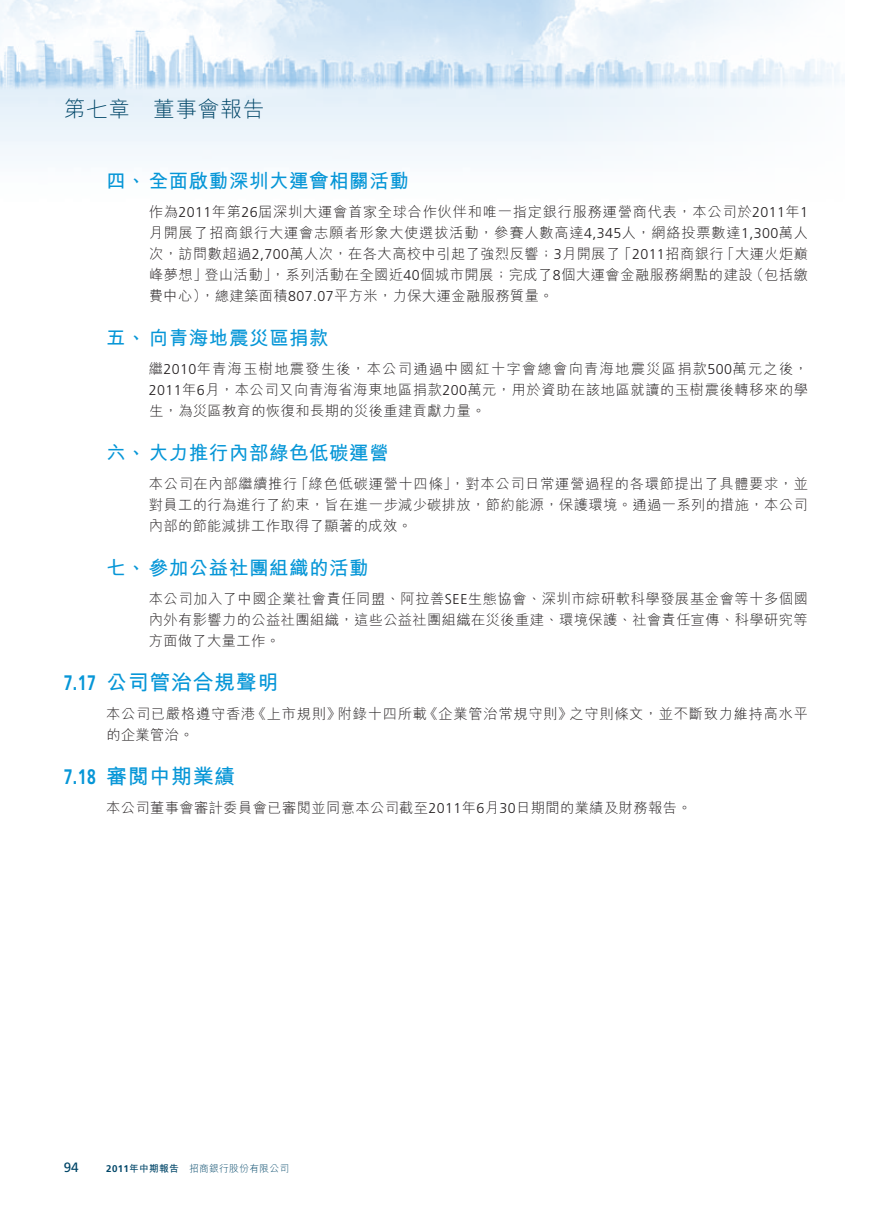
<style>
.page{position:relative;width:893px;height:1212px;background:#fff}
.page>*{position:absolute;margin:0;border:0;box-sizing:border-box;transform-origin:0 0}
.t1{font:300 21.75px "M Hei HK";letter-spacing:.03em;color:#004668}
.t2{font:700 21px "M Hei HK";letter-spacing:.03em;color:#0696d7}
.t3{font:700 19.5px "M Hei HK";letter-spacing:.03em;color:#0696d7}
.t4{font:300 14.25px/21px "M Hei HK";letter-spacing:.03em;color:#231f20;text-align:justify}
.t5{font:300 14.25px/21px "M Hei HK";letter-spacing:.05em;color:#231f20}
.t6{font:13.5px "Frutiger LT Std";color:#004668}
.t7{font:300 9.75px "M Hei HK";letter-spacing:.03em;color:#004668}
.s1{font-family:"Frutiger LT Std"}
.s2{font-family:"Frutiger LT Std";font-weight:700}
.s3{font-weight:700}
</style>
<div class="page">
<img style="left:0;top:0;width:845px;height:161px">
<h1 class="t1" style="left:64px;top:94px;width:202px">第七章　董事會報告</h1>
<h3 class="t3" style="left:106px;top:166px;width:304px">四、全面啟動深圳大運會相關活動</h3>
<p class="t4" style="left:149px;top:201px;width:661px">作為<span class="s1">2011</span>年第<span class="s1">26</span>屆深圳大運會首家全球合作伙伴和唯一指定銀行服務運營商代表，本公司於<span class="s1">2011</span>年<span class="s1">1</span>月開展了招商銀行大運會志願者形象大使選拔活動，參賽人數高達<span class="s1">4,345</span>人，網絡投票數達<span class="s1">1,300</span>萬人次，訪問數超過<span class="s1">2,700</span>萬人次，在各大高校中引起了強烈反響；<span class="s1">3</span>月開展了「<span class="s1">2011</span>招商銀行「大運火炬巔峰夢想」登山活動」，系列活動在全國近<span class="s1">40</span>個城市開展；完成了<span class="s1">8</span>個大運會金融服務網點的建設（包括繳費中心），總建築面積<span class="s1">807.07</span>平方米，力保大運金融服務質量。</p>
<h3 class="t3" style="left:106px;top:323px;width:224px">五、向青海地震災區捐款</h3>
<p class="t4" style="left:149px;top:358px;width:661px">繼<span class="s1">2010</span>年青海玉樹地震發生後，本公司通過中國紅十字會總會向青海地震災區捐款<span class="s1">500</span>萬元之後，<span class="s1">2011</span>年<span class="s1">6</span>月，本公司又向青海省海東地區捐款<span class="s1">200</span>萬元，用於資助在該地區就讀的玉樹震後轉移來的學生，為災區教育的恢復和長期的災後重建貢獻力量。</p>
<h3 class="t3" style="left:106px;top:438px;width:284px">六、大力推行內部綠色低碳運營</h3>
<p class="t4" style="left:149px;top:473px;width:661px">本公司在內部繼續推行「綠色低碳運營十四條」，對本公司日常運營過程的各環節提出了具體要求，並對員工的行為進行了約束，旨在進一步減少碳排放，節約能源，保護環境。通過一系列的措施，本公司內部的節能減排工作取得了顯著的成效。</p>
<h3 class="t3" style="left:106px;top:553px;width:264px">七、參加公益社團組織的活動</h3>
<p class="t4" style="left:149px;top:588px;width:661px">本公司加入了中國企業社會責任同盟、阿拉善<span class="s1">SEE</span>生態協會、深圳市綜研軟科學發展基金會等十多個國內外有影響力的公益社團組織，這些公益社團組織在災後重建、環境保護、社會責任宣傳、科學研究等方面做了大量工作。</p>
<h2 class="t2" style="left:64px;top:667px;width:216px"><span class="s1">7.17</span> 公司管治合規聲明</h2>
<p class="t5" style="left:106px;top:703px;width:703px">本公司已嚴格遵守香港《上市規則》附錄十四所載《企業管治常規守則》之守則條文，並不斷致力維持高水平的企業管治。</p>
<h2 class="t2" style="left:64px;top:761px;width:173px"><span class="s1">7.18</span> 審閱中期業績</h2>
<p class="t4" style="left:106px;top:797px;width:587px">本公司董事會審計委員會已審閱並同意本公司截至<span class="s1">2011</span>年<span class="s1">6</span>月<span class="s1">30</span>日期間的業績及財務報告。</p>
<p class="t6" style="left:64px;top:1160px;width:17px">94</p>
<p class="t7" style="left:106px;top:1162px;width:184px"><span class="s2">2011</span><span class="s3">年中期報告</span> 招商銀行股份有限公司</p>
</div>
